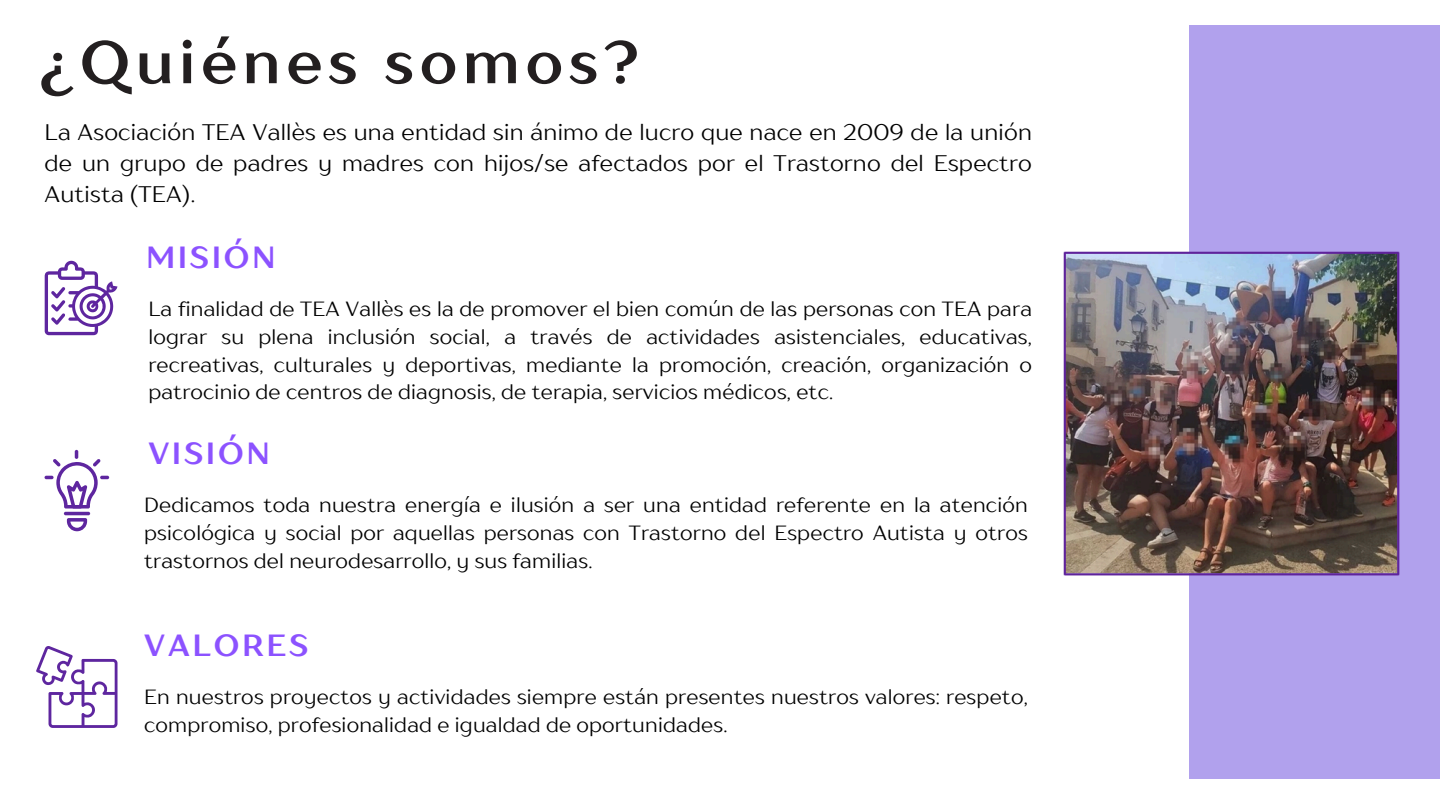
<style>
.page{position:relative;width:1440px;height:810px;background:#fff}
.page>*{position:absolute;margin:0;border:0;box-sizing:border-box;transform-origin:0 0}
.t1{font:700 59.6px "TT Drugs";letter-spacing:.1em;color:#231f20}
.t2{font:700 30.5px "TT Drugs";letter-spacing:.1em;color:#8c52ff}
.t3{font:22.5px/30.8px "TT Drugs";letter-spacing:.01em;color:#000;text-align:justify}
.t4{font:20.5px/27.8px "TT Drugs";letter-spacing:.01em;color:#000;text-align:justify}
</style>
<div class="page">
<div style="left:1190px;top:25px;width:250px;height:753px;background:#b1a1ed"></div>
<img style="left:1063px;top:251px;width:336px;height:324px">
<svg style="left:36px;top:646px;width:82px;height:82px"></svg>
<hr style="left:64px;top:512px;width:26px;height:3px;background:#5e269f;border-radius:2px">
<svg style="left:67px;top:518px;width:20px;height:13px"></svg>
<svg style="left:45px;top:450px;width:64px;height:59px"></svg>
<svg style="left:45px;top:261px;width:72px;height:74px"></svg>
<h1 class="t1" style="left:40px;top:25px;width:601px">¿Quiénes somos?</h1>
<p class="t3" style="left:45px;top:116px;width:989px">La Asociación TEA Vallès es una entidad sin ánimo de lucro que nace en 2009 de la unión de un grupo de padres y madres con hijos/se afectados por el Trastorno del Espectro Autista (TEA).</p>
<p class="t2" style="left:146px;top:239px;width:130px">MISIÓN</p>
<p class="t4" style="left:148px;top:295px;width:885px">La finalidad de TEA Vallès es la de promover el bien común de las personas con TEA para lograr su plena inclusión social, a través de actividades asistenciales, educativas, recreativas, culturales y deportivas, mediante la promoción, creación, organización o patrocinio de centros de diagnosis, de terapia, servicios médicos, etc.</p>
<p class="t2" style="left:148px;top:435px;width:123px">VISIÓN</p>
<h2 class="t4" style="left:144px;top:491px;width:885px">Dedicamos toda nuestra energía e ilusión a ser una entidad referente en la atención psicológica y social por aquellas personas con Trastorno del Espectro Autista y otros trastornos del neurodesarrollo, y sus familias.</h2>
<h2 class="t2" style="left:144px;top:627px;width:166px">VALORES</h2>
<p class="t4" style="left:144px;top:683px;width:885px">En nuestros proyectos y actividades siempre están presentes nuestros valores: respeto, compromiso, profesionalidad e igualdad de oportunidades.</p>
</div>
